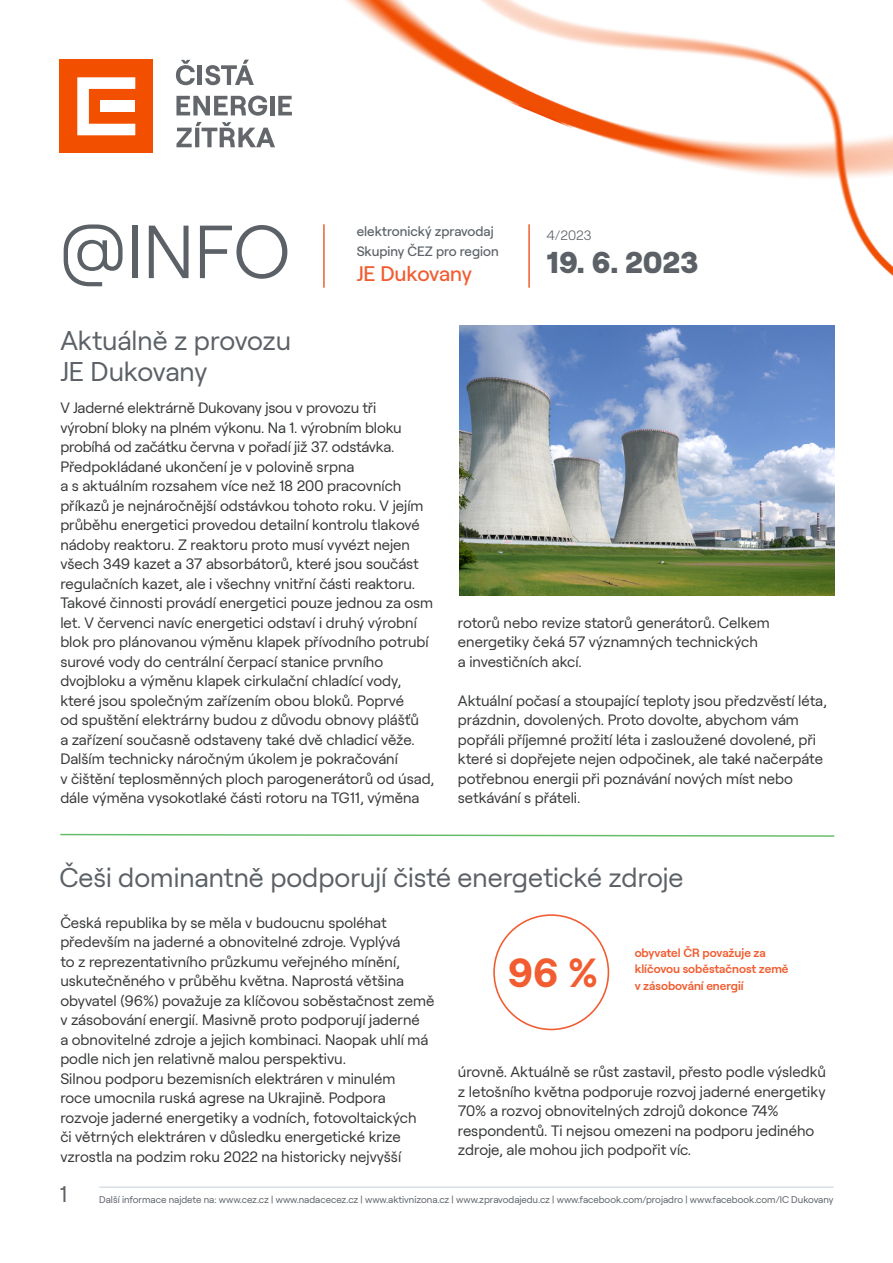
<style>
.page{position:relative;width:893px;height:1263px;background:#fff}
.page>*{position:absolute;margin:0;border:0;box-sizing:border-box;transform-origin:0 0}
.t1{font:300 75px "Roobert CEZ";color:#5b6166}
.nadpis_clanku{font:700 40.5px "Roobert CEZ";color:#f15d31}
.t2{font:800 30px "Roobert CEZ";color:#5b6166}
.nadpis_clanku-2{font:27px/31.5px "Roobert CEZ";color:#5b6166}
.t3{font:22.5px "Roobert CEZ";color:#5b6166}
.t4{font:500 21px "Roobert CEZ";letter-spacing:-.01em;color:#f15d31}
.t5{font:15px/19.5px "Roobert CEZ";color:#363738}
.t6{font:500 13.5px/19.5px "Roobert CEZ";color:#5b6166}
.t7{font:300 13.5px "Roobert CEZ";color:#5b6166}
.popisek_infografiky{font:600 12px/16.5px "Roobert CEZ";color:#f15d31}
.t8{font:9.75px "Roobert CEZ";color:#5b6166}
</style>
<div class="page">
<hr style="left:99px;top:1186px;width:734px;height:2px;background:#dadfe3">
<div style="left:60px;top:60px;width:93px;height:93px;background:#f24f00"></div>
<svg style="left:77px;top:77px;width:58px;height:58px"></svg>
<svg style="left:176px;top:60px;width:19px;height:25px"></svg>
<hr style="left:198px;top:65px;width:4px;height:20px;background:#63666a">
<svg style="left:205px;top:60px;width:49px;height:25px"></svg>
<svg style="left:176px;top:96px;width:86px;height:20px"></svg>
<svg style="left:176px;top:122px;width:86px;height:25px"></svg>
<img style="left:262px;top:0;width:631px;height:261px">
<hr style="left:323px;top:224px;width:2px;height:64px;background:#f15d31">
<hr style="left:528px;top:224px;width:2px;height:64px;background:#f15d31">
<div style="left:493px;top:914px;width:116px;height:116px;border:2px solid #f15d31;border-radius:50%"></div>
<img style="left:459px;top:325px;width:375px;height:271px">
<svg style="left:60px;top:833px;width:775px;height:4px"></svg>
<p class="t1" style="left:60px;top:196px;width:233px">@INFO</p>
<p class="t6" style="left:357px;top:221px;width:144px">elektronický zpravodaj<br>Skupiny ČEZ pro region</p>
<p class="t4" style="left:357px;top:258px;width:117px">JE Dukovany</p>
<p class="t7" style="left:546px;top:225px;width:46px">4/2023</p>
<p class="t2" style="left:546px;top:239px;width:154px">19. 6. 2023</p>
<p class="nadpis_clanku-2" style="left:60px;top:322px;width:232px">Aktuálně z provozu<br>JE Dukovany</p>
<p class="t5" style="left:60px;top:397px;width:376px">V Jaderné elektrárně Dukovany jsou v provozu tři<br>výrobní bloky na plném výkonu. Na 1. výrobním bloku probíhá od začátku června v pořadí již 37. odstávka.<br>Předpokládané ukončení je v polovině srpna<br>a s aktuálním rozsahem více než 18 200 pracovních příkazů je nejnáročnější odstávkou tohoto roku. V jejím průběhu energetici provedou detailní kontrolu tlakové nádoby reaktoru. Z reaktoru proto musí vyvézt nejen všech 349 kazet a 37 absorbátorů, které jsou součást regulačních kazet, ale i všechny vnitřní části reaktoru.<br>Takové činnosti provádí energetici pouze jednou za osm let. V červenci navíc energetici odstaví i druhý výrobní blok pro plánovanou výměnu klapek přívodního potrubí surové vody do centrální čerpací stanice prvního dvojbloku a výměnu klapek cirkulační chladící vody, které jsou společným zařízením obou bloků. Poprvé<br>od spuštění elektrárny budou z důvodu obnovy plášťů<br>a zařízení současně odstaveny také dvě chladicí věže.<br>Dalším technicky náročným úkolem je pokračování<br>v čištění teplosměnných ploch parogenerátorů od úsad, dále výměna vysokotlaké části rotoru na TG11, výměna</p>
<p class="t5" style="left:458px;top:612px;width:313px">rotorů nebo revize statorů generátorů. Celkem energetiky čeká 57 významných technických<br>a investičních akcí.</p>
<p class="t5" style="left:458px;top:690px;width:370px">Aktuální počasí a stoupající teploty jsou předzvěstí léta, prázdnin, dovolených. Proto dovolte, abychom vám popřáli příjemné prožití léta i zasloužené dovolené, při které si dopřejete nejen odpočinek, ale také načerpáte potřebnou energii při poznávání nových míst nebo setkávání s přáteli.</p>
<p class="nadpis_clanku-2" style="left:60px;top:860px;width:625px">Češi dominantně podporují čisté energetické zdroje</p>
<p class="t5" style="left:60px;top:911px;width:376px">Česká republika by se měla v budoucnu spoléhat především na jaderné a obnovitelné zdroje. Vyplývá<br>to z reprezentativního průzkumu veřejného mínění, uskutečněného v průběhu května. Naprostá většina obyvatel (96%) považuje za klíčovou soběstačnost země v zásobování energií. Masivně proto podporují jaderné<br>a obnovitelné zdroje a jejich kombinaci. Naopak uhlí má podle nich jen relativně malou perspektivu.</p>
<p class="t5" style="left:60px;top:1067px;width:358px">Silnou podporu bezemisních elektráren v minulém roce umocnila ruská agrese na Ukrajině. Podpora rozvoje jaderné energetiky a vodních, fotovoltaických či větrných elektráren v důsledku energetické krize vzrostla na podzim roku 2022 na historicky nejvyšší</p>
<p class="nadpis_clanku" style="left:507px;top:941px;width:92px">96 %</p>
<p class="popisek_infografiky" style="left:635px;top:943px;width:155px">obyvatel ČR považuje za klíčovou soběstačnost země v zásobování energií</p>
<p class="t5" style="left:458px;top:1061px;width:370px">úrovně. Aktuálně se růst zastavil, přesto podle výsledků z letošního května podporuje rozvoj jaderné energetiky 70% a rozvoj obnovitelných zdrojů dokonce 74% respondentů. Ti nejsou omezeni na podporu jediného zdroje, ale mohou jich podpořit víc.</p>
<p class="t3" style="left:60px;top:1177px;width:9px">1</p>
<p class="t8" style="left:99px;top:1192px;width:736px">Další informace najdete na: www.cez.cz | www.nadacecez.cz | www.aktivnizona.cz | www.zpravodajedu.cz | www.facebook.com/projadro | www.facebook.com/IC Dukovany</p>
</div>
